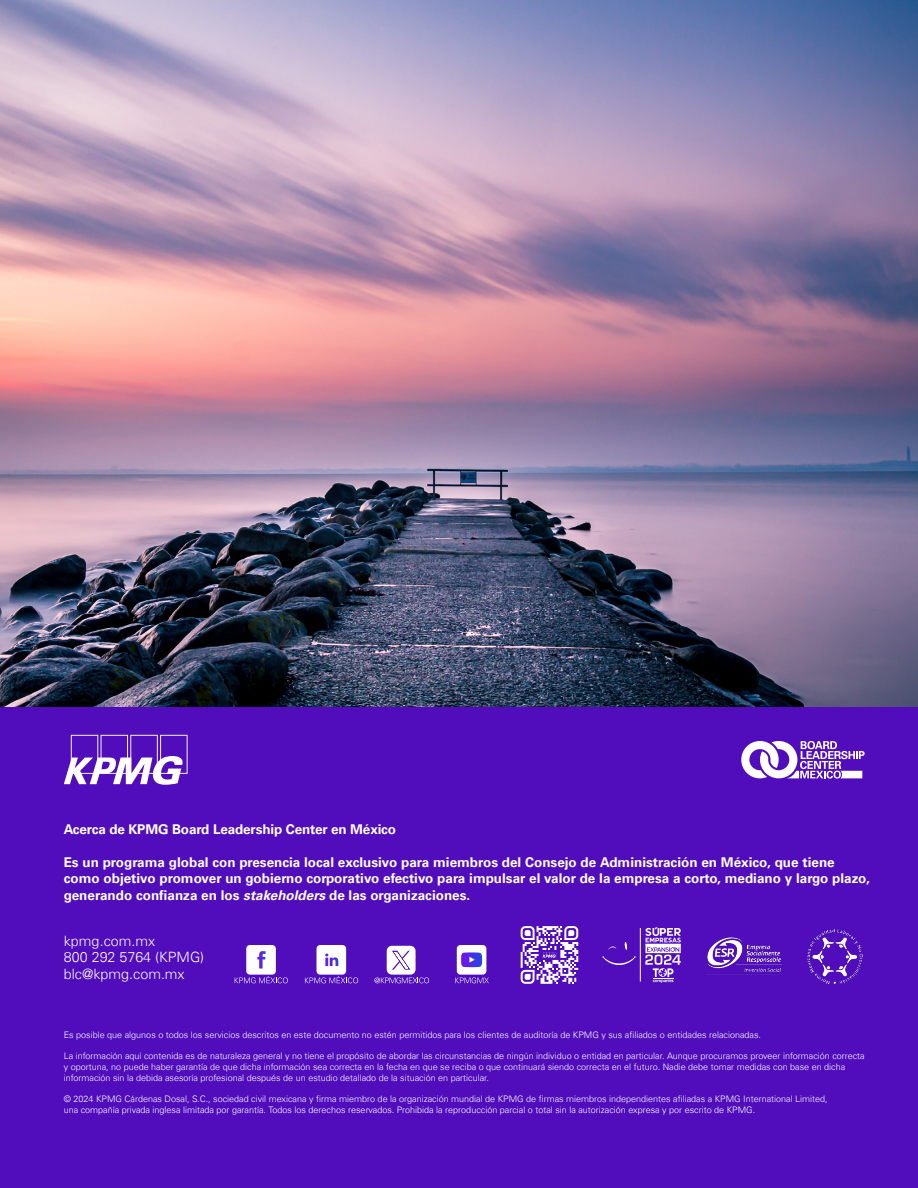
<style>
.page{position:relative;width:918px;height:1188px;background:#fff}
.page>*{position:absolute;margin:0;border:0;box-sizing:border-box;transform-origin:0 0}
.t1{font:300 14.25px/16.5px "Universfor KPMG";color:#fff}
.t2{font:700 13.5px/16.5px "Universfor KPMG";color:#fff}
.t3{font:300 9px/10.8px "Universfor KPMG";color:#fff}
.s1{font-style:italic}
</style>
<div class="page">
<img style="left:0;top:0;width:918px;height:708px">
<div style="left:0;top:708px;width:918px;height:480px;background:#510dbc"></div>
<svg style="left:608px;top:946px;width:8px;height:4px"></svg>
<svg style="left:625px;top:942px;width:2px;height:8px"></svg>
<svg style="left:602px;top:956px;width:35px;height:9px"></svg>
<hr style="left:640px;top:928px;width:1px;height:54px;background:#fff">
<svg style="left:645px;top:927px;width:36px;height:56px"></svg>
<svg style="left:741px;top:741px;width:124px;height:38px"></svg>
<svg style="left:64px;top:735px;width:124px;height:50px"></svg>
<div style="left:457px;top:945px;width:29px;height:30px;background:#fff;border-radius:4px"></div>
<svg style="left:461px;top:952px;width:21px;height:15px"></svg>
<svg style="left:455px;top:977px;width:34px;height:6px"></svg>
<img style="left:706px;top:937px;width:76px;height:38px">
<img style="left:807px;top:928px;width:57px;height:57px">
<div style="left:246px;top:945px;width:30px;height:30px;background:#fff;border-radius:4px"></div>
<svg style="left:257px;top:951px;width:9px;height:18px"></svg>
<svg style="left:235px;top:976px;width:53px;height:7px"></svg>
<div style="left:317px;top:945px;width:29px;height:30px;background:#fff;border-radius:4px"></div>
<svg style="left:325px;top:954px;width:13px;height:12px"></svg>
<svg style="left:305px;top:976px;width:53px;height:7px"></svg>
<svg style="left:521px;top:926px;width:57px;height:58px"></svg>
<svg style="left:374px;top:946px;width:55px;height:37px"></svg>
<h2 class="t2" style="left:64px;top:821px;width:334px">Acerca de KPMG Board Leadership Center en México</h2>
<p class="t2" style="left:64px;top:854px;width:808px">Es un programa global con presencia local exclusivo para miembros del Consejo de Administración en México, que tiene como objetivo promover un gobierno corporativo efectivo para impulsar el valor de la empresa a corto, mediano y largo plazo, generando confianza en los <span class="s1">stakeholders</span> de las organizaciones.</p>
<h1 class="t1" style="left:64px;top:932px;width:142px">kpmg.com.mx<br>800 292 5764 (KPMG) blc@kpmg.com.mx</h1>
<p class="t3" style="left:64px;top:1029px;width:699px">Es posible que algunos o todos los servicios descritos en este documento no estén permitidos para los clientes de auditoría de KPMG y sus afiliados o entidades relacionadas.</p>
<p class="t3" style="left:64px;top:1051px;width:802px">La información aquí contenida es de naturaleza general y no tiene el propósito de abordar las circunstancias de ningún individuo o entidad en particular. Aunque procuramos proveer información correcta y oportuna, no puede haber garantía de que dicha información sea correcta en la fecha en que se reciba o que continuará siendo correcta en el futuro. Nadie debe tomar medidas con base en dicha información sin la debida asesoría profesional después de un estudio detallado de la situación en particular.</p>
<p class="t3" style="left:64px;top:1094px;width:765px">© 2024 KPMG Cárdenas Dosal, S.C., sociedad civil mexicana y firma miembro de la organización mundial de KPMG de firmas miembros independientes afiliadas a KPMG International Limited, una compañía privada inglesa limitada por garantía. Todos los derechos reservados. Prohibida la reproducción parcial o total sin la autorización expresa y por escrito de KPMG.</p>
</div>
